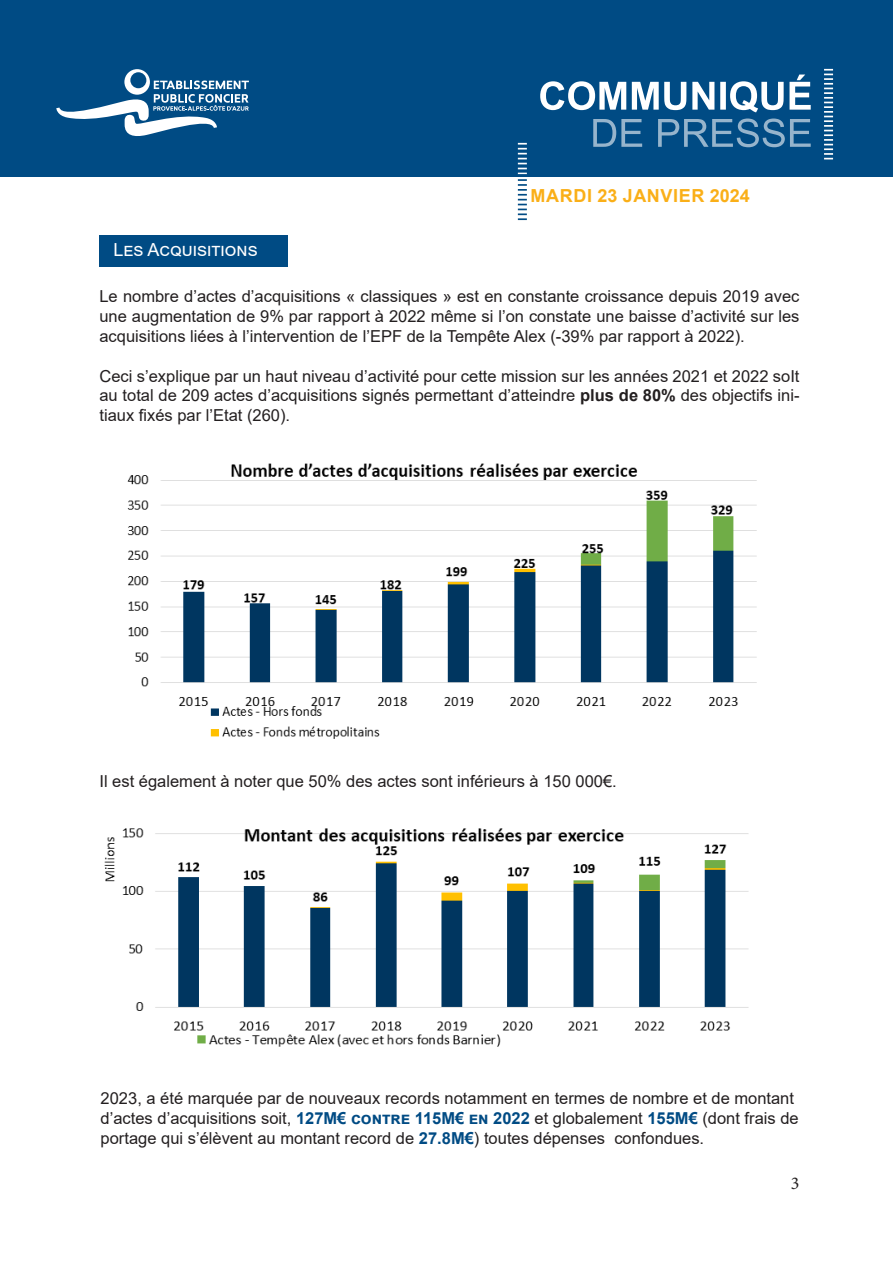
<style>
.page{position:relative;width:893px;height:1263px;background:#fff}
.page>*{position:absolute;margin:0;border:0;box-sizing:border-box;transform-origin:0 0}
.t1{font:700 18px "Arial";letter-spacing:.035em;color:#faaf18}
.t2{font:18px "Arial";color:#fff}
.t3{font:18px "Minion Pro";color:#231f20}
.t4{font:16.5px/19.8px "Arial";color:#231f20;text-align:justify}
.s1{font-weight:700}
.s2{font-weight:700;color:#004b84}
</style>
<div class="page">
<div style="left:0;top:0;width:893px;height:176px;background:#004b84"></div>
<svg style="left:56px;top:69px;width:193px;height:67px"></svg>
<svg style="left:540px;top:75px;width:271px;height:37px"></svg>
<svg style="left:593px;top:119px;width:218px;height:28px"></svg>
<svg style="left:824px;top:69px;width:9px;height:90px"></svg>
<svg style="left:518px;top:143px;width:9px;height:77px"></svg>
<div style="left:99px;top:235px;width:189px;height:31px;background:#004b84"></div>
<img style="left:127px;top:463px;width:630px;height:276px">
<img style="left:104px;top:828px;width:645px;height:219px">
<p class="t1" style="left:530px;top:183px;width:221px">MARDI 23 JANVIER 2024</p>
<p class="t2" style="left:114px;top:237px;width:146px">Les Acquisitions</p>
<p class="t4" style="left:99px;top:287px;width:702px">Le nombre d’actes d’acquisitions « classiques » est en constante croissance depuis 2019 avec une augmentation de 9% par rapport à 2022 même si l’on constate une baisse d’activité sur les acquisitions liées à l’intervention de l’EPF de la Tempête Alex (-39% par rapport à 2022).</p>
<p class="t4" style="left:99px;top:366px;width:702px">Ceci s’explique par un haut niveau d’activité pour cette mission sur les années 2021 et 2022 soIt au total de 209 actes d’acquisitions signés permettant d’atteindre <span class="s1">plus de 80%</span> des objectifs ini&shy;tiaux fixés par l’Etat (260).</p>
<p class="t4" style="left:99px;top:771px;width:519px">Il est également à noter que 50% des actes sont inférieurs à 150 000€.</p>
<p class="t4" style="left:101px;top:1088px;width:700px;text-align:left">2023, a été marquée par de nouveaux records notamment en termes de nombre et de montant d’actes d’acquisitions soit, <span class="s2">127M€ contre 115M€ en 2022</span> et globalement <span class="s2">155M€</span> (dont frais de portage qui s’élèvent au montant record de <span class="s2">27.8M€</span>) toutes dépenses confondues.</p>
<p class="t3" style="left:791px;top:1171px;width:10px">3</p>
</div>
